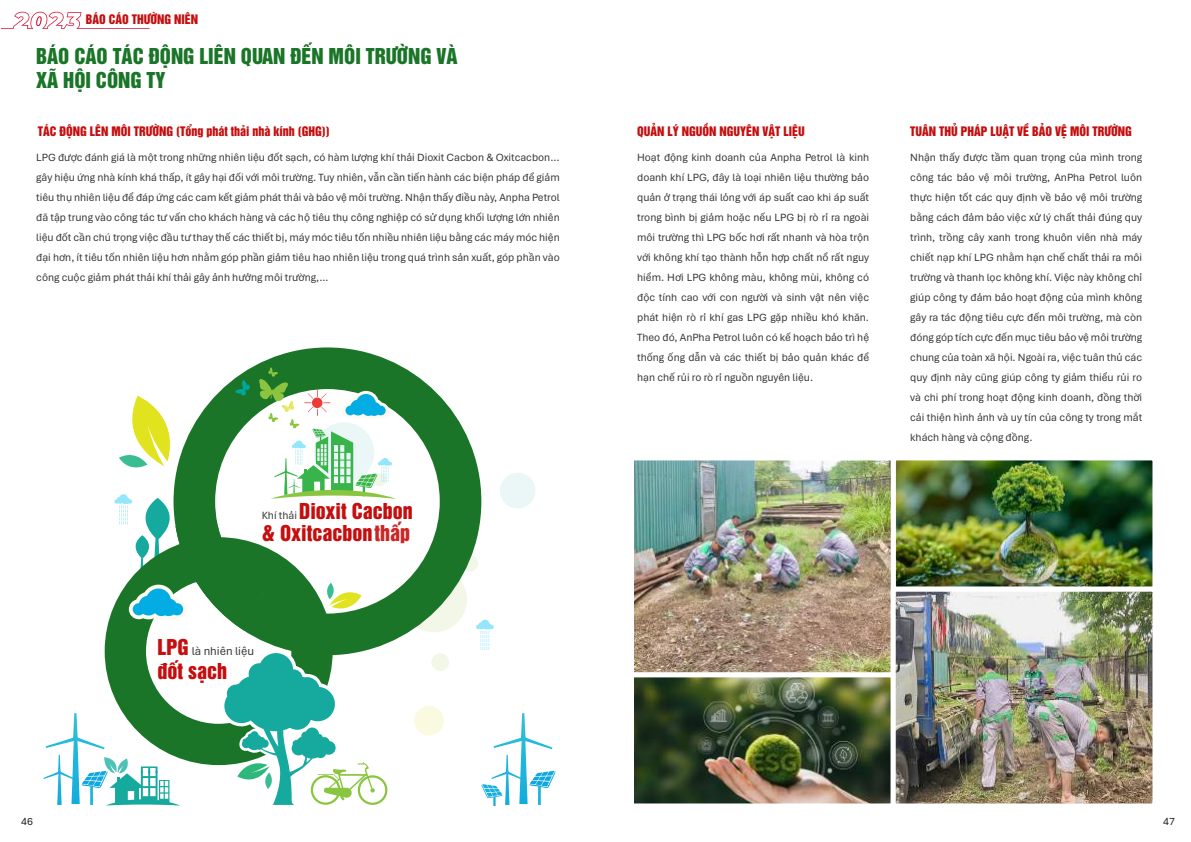
<style>
.page{position:relative;width:1191px;height:842px;background:#fff}
.page>*{position:absolute;margin:0;border:0;box-sizing:border-box;transform-origin:0 0}
.t1{font:20px/24px "UTM Helvet Ins";color:#1a7528}
.t2{font:20px/22px "UTM Helvet Ins";color:#c50e0e}
.t3{font:12px "UTM Helvet Ins";color:#c50e0e}
.t4{font:12px "Aptos";color:#393535}
.t5{font:11px/20px "Aptos";color:#393535;text-align:justify}
.t6{font:11px "Aptos";color:#241f1f}
.s1{font-family:"Aptos";font-size:11px;color:#393535}
.s2{color:#cb2626}
.s3{font-family:"UTM Helvet Ins";font-size:20px;color:#c50e0e}
</style>
<div class="page">
<svg style="left:500px;top:473px;width:36px;height:35px"></svg>
<svg style="left:414px;top:706px;width:30px;height:29px"></svg>
<svg style="left:431px;top:655px;width:18px;height:16px"></svg>
<svg style="left:481px;top:620px;width:13px;height:30px"></svg>
<svg style="left:105px;top:606px;width:118px;height:159px"></svg>
<svg style="left:173px;top:347px;width:308px;height:308px"></svg>
<svg style="left:223px;top:653px;width:164px;height:152px"></svg>
<svg style="left:114px;top:367px;width:282px;height:264px"></svg>
<svg style="left:481px;top:713px;width:74px;height:93px"></svg>
<svg style="left:43px;top:713px;width:137px;height:92px"></svg>
<img style="left:635px;top:678px;width:254px;height:124px">
<div style="left:629px;top:672px;width:266px;height:136px;border:5px solid #fff"></div>
<img style="left:896px;top:461px;width:255px;height:341px">
<div style="left:890px;top:455px;width:267px;height:137px;border:5px solid #fff"></div>
<img style="left:635px;top:461px;width:254px;height:210px">
<div style="left:629px;top:455px;width:266px;height:222px;border:5px solid #fff"></div>
<div style="left:890px;top:587px;width:267px;height:221px;border:5px solid #fff"></div>
<svg style="left:1px;top:12px;width:148px;height:17px"></svg>
<p class="t3" style="left:86px;top:10px;width:114px">BÁO CÁO THƯỜNG NIÊN</p>
<h1 class="t1" style="left:36px;top:43px;width:423px">BÁO CÁO TÁC ĐỘNG LIÊN QUAN ĐẾN MÔI TRƯỜNG VÀ<br>XÃ HỘI CÔNG TY</h1>
<p class="t3" style="left:38px;top:121px;width:293px">TÁC ĐỘNG LÊN MÔI TRƯỜNG (Tổng phát thải nhà kính (GHG))</p>
<p class="t5" style="left:36px;top:147px;width:525px">LPG được đánh giá là một trong những nhiên liệu đốt sạch, có hàm lượng khí thải Dioxit Cacbon &amp; Oxitcacbon... gây hiệu ứng nhà kính khá thấp, ít gây hại đối với môi trường. Tuy nhiên, vẫn cần tiến hành các biện pháp để giảm tiêu thụ nhiên liệu để đáp ứng các cam kết giảm phát thải và bảo vệ môi trường. Nhận thấy điều này, Anpha Petrol đã tập trung vào công tác tư vấn cho khách hàng và các hộ tiêu thụ công nghiệp có sử dụng khối lượng lớn nhiên liệu đốt cần chú trọng việc đầu tư thay thế các thiết bị, máy móc tiêu tốn nhiều nhiên liệu bằng các máy móc hiện đại hơn, ít tiêu tốn nhiên liệu hơn nhằm góp phần giảm tiêu hao nhiên liệu trong quá trình sản xuất, góp phần vào công cuộc giảm phát thải khí thải gây ảnh hưởng môi trường,…</p>
<h1 class="t2" style="left:262px;top:499px;width:152px"><span class="s1">Khí thải</span> Dioxit Cacbon &amp; Oxitcacbon<span class="s2">thấp</span></h1>
<p class="t4" style="left:158px;top:643px;width:98px"><span class="s3">LPG</span> là nhiên liệu</p>
<h1 class="t2" style="left:158px;top:658px;width:71px">đốt sạch</h1>
<p class="t3" style="left:637px;top:121px;width:169px">QUẢN LÝ NGUỒN NGUYÊN VẬT LIỆU</p>
<p class="t5" style="left:637px;top:147px;width:233px">Hoạt động kinh doanh của Anpha Petrol là kinh doanh khí LPG, đây là loại nhiên liệu thường bảo quản ở trạng thái lỏng với áp suất cao khi áp suất trong bình bị giảm hoặc nếu LPG bị rò rỉ ra ngoài môi trường thì LPG bốc hơi rất nhanh và hòa trộn với không khí tạo thành hỗn hợp chất nổ rất nguy hiểm. Hơi LPG không màu, không mùi, không có độc tính cao với con người và sinh vật nên việc phát hiện rò rỉ khí gas LPG gặp nhiều khó khăn.<br>Theo đó, AnPha Petrol luôn có kế hoạch bảo trì hệ thống ống dẫn và các thiết bị bảo quản khác để hạn chế rủi ro rò rỉ nguồn nguyên liệu.</p>
<p class="t3" style="left:910px;top:121px;width:223px">TUÂN THỦ PHÁP LUẬT VỀ BẢO VỆ MÔI TRƯỜNG</p>
<p class="t5" style="left:910px;top:147px;width:233px">Nhận thấy được tầm quan trọng của mình trong công tác bảo vệ môi trường, AnPha Petrol luôn thực hiện tốt các quy định về bảo vệ môi trường bằng cách đảm bảo việc xử lý chất thải đúng quy trình, trồng cây xanh trong khuôn viên nhà máy chiết nạp khí LPG nhằm hạn chế chất thải ra môi trường và thanh lọc không khí. Việc này không chỉ giúp công ty đảm bảo hoạt động của mình không gây ra tác động tiêu cực đến môi trường, mà còn đóng góp tích cực đến mục tiêu bảo vệ môi trường chung của toàn xã hội. Ngoài ra, việc tuân thủ các quy định này cũng giúp công ty giảm thiểu rủi ro và chi phí trong hoạt động kinh doanh, đồng thời cải thiện hình ảnh và uy tín của công ty trong mắt khách hàng và cộng đồng.</p>
<p class="t6" style="left:21px;top:814px;width:13px">46</p>
<p class="t6" style="left:1163px;top:814px;width:13px">47</p>
</div>
